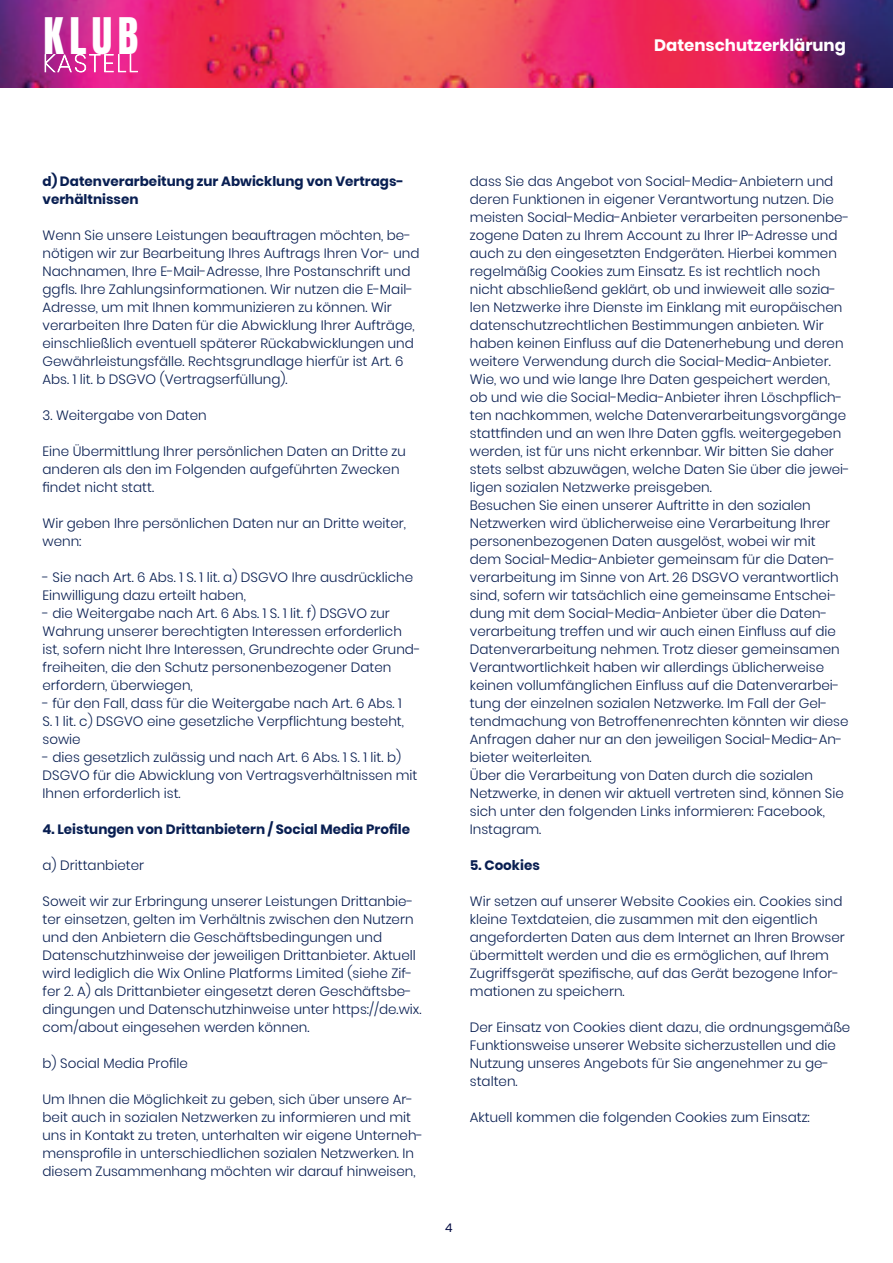
<style>
.page{position:relative;width:893px;height:1263px;background:#fff}
.page>*{position:absolute;margin:0;border:0;box-sizing:border-box;transform-origin:0 0}
.t1{font:42.9px "Anton";color:#fff}
.t2{font:700 16.5px "Poppins";color:#fff}
.t3{font:300 13.5px/18px "Poppins";color:#091f52}
.t4{font:700 13.5px/18px "Poppins";color:#091f52}
.t5{font:12px "Poppins";color:#000941}
</style>
<div class="page">
<img style="left:0;top:0;width:893px;height:87px">
<svg style="left:45px;top:54px;width:68px;height:18px"></svg>
<svg style="left:119px;top:55px;width:18px;height:17px"></svg>
<h1 class="t1" style="left:44px;top:14px;width:96px">KLUB</h1>
<p class="t2" style="left:654px;top:36px;width:193px">Datenschutzerklärung</p>
<p class="t4" style="left:43px;top:173px;width:363px">d) Datenverarbeitung zur Abwicklung von Vertrags&shy;verhältnissen</p>
<p class="t3" style="left:43px;top:227px;width:378px">Wenn Sie unsere Leistungen beauftragen möchten, be&shy;nötigen wir zur Bearbeitung Ihres Auftrags Ihren Vor- und Nachnamen, Ihre E-Mail-Adresse, Ihre Postanschrift und ggfls. Ihre Zahlungsinformationen. Wir nutzen die E-Mail-Adresse, um mit Ihnen kommunizieren zu können. Wir verarbeiten Ihre Daten für die Abwicklung Ihrer Aufträge, einschließlich eventuell späterer Rückabwicklungen und Gewährleistungsfälle. Rechtsgrundlage hierfür ist Art. 6<br>Abs. 1 lit. b DSGVO (Vertragserfüllung).</p>
<p class="t3" style="left:43px;top:407px;width:166px">3. Weitergabe von Daten</p>
<p class="t3" style="left:43px;top:443px;width:365px">Eine Übermittlung Ihrer persönlichen Daten an Dritte zu anderen als den im Folgenden aufgeführten Zwecken findet nicht statt.</p>
<p class="t3" style="left:43px;top:515px;width:365px">Wir geben Ihre persönlichen Daten nur an Dritte weiter, wenn:</p>
<p class="t3" style="left:43px;top:569px;width:372px">- Sie nach Art. 6 Abs. 1 S. 1 lit. a) DSGVO Ihre ausdrückliche<br>Einwilligung dazu erteilt haben,</p>
<p class="t3" style="left:43px;top:605px;width:380px">- die Weitergabe nach Art. 6 Abs. 1 S. 1 lit. f) DSGVO zur Wahrung unserer berechtigten Interessen erforderlich ist, sofern nicht Ihre Interessen, Grundrechte oder Grund&shy;freiheiten, die den Schutz personenbezogener Daten erfordern, überwiegen,</p>
<p class="t3" style="left:43px;top:695px;width:363px">- für den Fall, dass für die Weitergabe nach Art. 6 Abs. 1<br>S. 1 lit. c) DSGVO eine gesetzliche Verpflichtung besteht, sowie</p>
<p class="t3" style="left:43px;top:749px;width:376px">- dies gesetzlich zulässig und nach Art. 6 Abs. 1 S. 1 lit. b)<br>DSGVO für die Abwicklung von Vertragsverhältnissen mit<br>Ihnen erforderlich ist.</p>
<p class="t4" style="left:43px;top:821px;width:369px">4. Leistungen von Drittanbietern / Social Media Profile</p>
<p class="t3" style="left:43px;top:857px;width:103px">a) Drittanbieter</p>
<p class="t3" style="left:43px;top:893px;width:380px">Soweit wir zur Erbringung unserer Leistungen Drittanbie&shy;ter einsetzen, gelten im Verhältnis zwischen den Nutzern und den Anbietern die Geschäftsbedingungen und Datenschutzhinweise der jeweiligen Drittanbieter. Aktuell wird lediglich die Wix Online Platforms Limited (siehe Zif&shy;fer 2. A) als Drittanbieter eingesetzt deren Geschäftsbe&shy;dingungen und Datenschutzhinweise unter https://de.wix. com/about eingesehen werden können.</p>
<p class="t3" style="left:43px;top:1055px;width:147px">b) Social Media Profile</p>
<p class="t3" style="left:43px;top:1091px;width:382px">Um Ihnen die Möglichkeit zu geben, sich über unsere Ar&shy;beit auch in sozialen Netzwerken zu informieren und mit uns in Kontakt zu treten, unterhalten wir eigene Unterneh&shy;mensprofile in unterschiedlichen sozialen Netzwerken. In diesem Zusammenhang möchten wir darauf hinweisen,</p>
<p class="t3" style="left:470px;top:173px;width:382px">dass Sie das Angebot von Social-Media-Anbietern und deren Funktionen in eigener Verantwortung nutzen. Die meisten Social-Media-Anbieter verarbeiten personenbe&shy;zogene Daten zu Ihrem Account zu Ihrer IP-Adresse und auch zu den eingesetzten Endgeräten. Hierbei kommen regelmäßig Cookies zum Einsatz. Es ist rechtlich noch nicht abschließend geklärt, ob und inwieweit alle sozia&shy;len Netzwerke ihre Dienste im Einklang mit europäischen datenschutzrechtlichen Bestimmungen anbieten. Wir haben keinen Einfluss auf die Datenerhebung und deren weitere Verwendung durch die Social-Media-Anbieter.<br>Wie, wo und wie lange Ihre Daten gespeichert werden, ob und wie die Social-Media-Anbieter ihren Löschpflich&shy;ten nachkommen, welche Datenverarbeitungsvorgänge stattfinden und an wen Ihre Daten ggfls. weitergegeben werden, ist für uns nicht erkennbar. Wir bitten Sie daher stets selbst abzuwägen, welche Daten Sie über die jewei&shy;ligen sozialen Netzwerke preisgeben.<br>Besuchen Sie einen unserer Auftritte in den sozialen Netzwerken wird üblicherweise eine Verarbeitung Ihrer personenbezogenen Daten ausgelöst, wobei wir mit dem Social-Media-Anbieter gemeinsam für die Daten&shy;verarbeitung im Sinne von Art. 26 DSGVO verantwortlich sind, sofern wir tatsächlich eine gemeinsame Entschei&shy;dung mit dem Social-Media-Anbieter über die Daten&shy;verarbeitung treffen und wir auch einen Einfluss auf die Datenverarbeitung nehmen. Trotz dieser gemeinsamen Verantwortlichkeit haben wir allerdings üblicherweise keinen vollumfänglichen Einfluss auf die Datenverarbei&shy;tung der einzelnen sozialen Netzwerke. Im Fall der Gel&shy;tendmachung von Betroffenenrechten könnten wir diese Anfragen daher nur an den jeweiligen Social-Media-An&shy;bieter weiterleiten.<br>Über die Verarbeitung von Daten durch die sozialen Netzwerke, in denen wir aktuell vertreten sind, können Sie sich unter den folgenden Links informieren: Facebook, Instagram.</p>
<p class="t4" style="left:470px;top:856px;width:71px">5. Cookies</p>
<p class="t3" style="left:470px;top:892px;width:376px">Wir setzen auf unserer Website Cookies ein. Cookies sind kleine Textdateien, die zusammen mit den eigentlich angeforderten Daten aus dem Internet an Ihren Browser übermittelt werden und die es ermöglichen, auf Ihrem Zugriffsgerät spezifische, auf das Gerät bezogene Infor&shy;mationen zu speichern.</p>
<p class="t3" style="left:470px;top:1018px;width:382px">Der Einsatz von Cookies dient dazu, die ordnungsgemäße Funktionsweise unserer Website sicherzustellen und die Nutzung unseres Angebots für Sie angenehmer zu ge&shy;stalten.</p>
<p class="t3" style="left:470px;top:1108px;width:341px">Aktuell kommen die folgenden Cookies zum Einsatz:</p>
<p class="t5" style="left:445px;top:1221px;width:9px">4</p>
</div>
